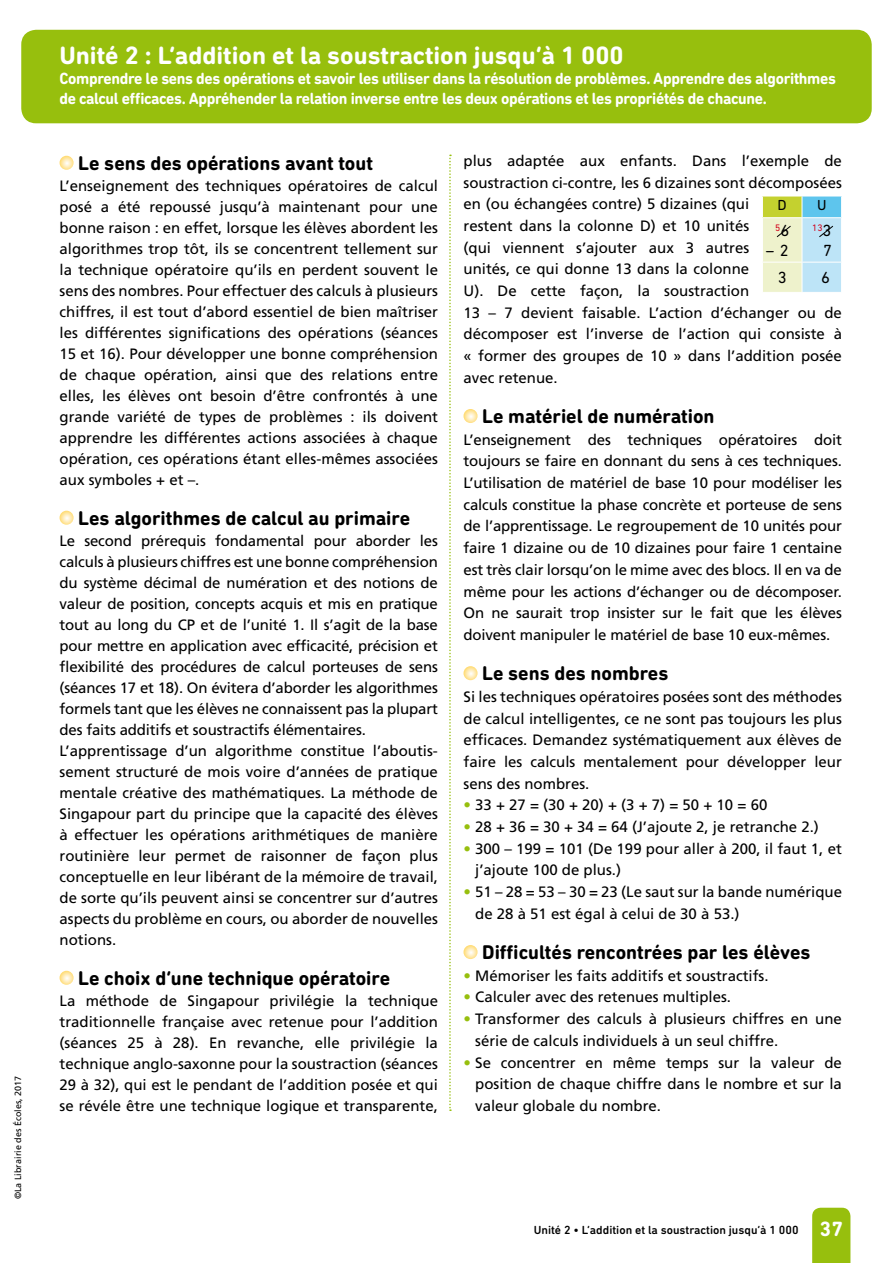
<style>
.page{position:relative;width:893px;height:1263px;background:#fff}
.page>*{position:absolute;margin:0;border:0;box-sizing:border-box;transform-origin:0 0}
.t1{font:700 25.5px "DIN Next Rounded LT Pro";color:#fff}
.t2{font:700 21px "DIN Next Rounded LT Pro";color:#fff}
.t3{font:700 20.25px "DIN Next Rounded LT Pro";color:#000}
.t4{font:700 16.5px/19.8px "DIN Next Rounded LT Pro";letter-spacing:-.02em;color:#fff;scale:.95 1}
.t5{font:16.35px "DIN Next Rounded LT Pro";color:#000}
.t6{font:15px/21px "Frutiger LT Std";color:#000;text-align:justify}
.t7{font:14.7px "DIN Next Rounded LT Pro";color:#000}
.t8{font:500 12px "DIN Next Rounded LT Pro";color:#000}
.t9{font:9.6px "DIN Next Rounded LT Pro";color:#d10019}
.t10{font:9px "Frutiger LT Std";color:#000}
.s1{color:#97bf0d}
.s2{font-size:16.35px;color:#000}
</style>
<div class="page">
<div style="left:812px;top:1208px;width:38px;height:55px;background:#97bf0d"></div>
<div style="left:21px;top:30px;width:851px;height:93px;background:#97bf0d;border-radius:15px"></div>
<svg style="left:60px;top:156px;width:14px;height:14px"></svg>
<svg style="left:60px;top:511px;width:14px;height:14px"></svg>
<svg style="left:60px;top:971px;width:14px;height:14px"></svg>
<svg style="left:463px;top:409px;width:15px;height:14px"></svg>
<svg style="left:463px;top:666px;width:15px;height:14px"></svg>
<svg style="left:463px;top:945px;width:15px;height:14px"></svg>
<svg style="left:449px;top:155px;width:2px;height:956px"></svg>
<svg style="left:762px;top:196px;width:80px;height:96px;background:#c8e4d0"></svg>
<p class="t10" style="left:13px;top:1199px;width:125px;rotate:-90deg">©La Librairie des Écoles, 2017</p>
<h1 class="t1" style="left:59px;top:41px;width:566px">Unité 2 : L’addition et la soustraction jusqu’à 1 000</h1>
<p class="t4" style="left:59px;top:68px;width:819px">Comprendre le sens des opérations et savoir les utiliser dans la résolution de problèmes. Apprendre des algorithmes de calcul efficaces. Appréhender la relation inverse entre les deux opérations et les propriétés de chacune.</p>
<h3 class="t3" style="left:78px;top:151px;width:296px">Le sens des opérations avant tout</h3>
<p class="t6" style="left:60px;top:175px;width:380px">L’enseignement des techniques opératoires de calcul posé a été repoussé jusqu’à maintenant pour une bonne raison : en effet, lorsque les élèves abordent les algorithmes trop tôt, ils se concentrent tellement sur la technique opératoire qu’ils en perdent souvent le sens des nombres. Pour effectuer des calculs à plusieurs chiffres, il est tout d’abord essentiel de bien maîtriser les différentes significations des opérations (séances 15 et 16). Pour développer une bonne compréhension de chaque opération, ainsi que des relations entre elles, les élèves ont besoin d’être confrontés à une grande variété de types de problèmes : ils doivent apprendre les différentes actions associées à chaque opération, ces opérations étant elles-mêmes associées aux symboles + et –.</p>
<h3 class="t3" style="left:78px;top:506px;width:333px">Les algorithmes de calcul au primaire</h3>
<p class="t6" style="left:60px;top:530px;width:380px;text-align:left">Le second prérequis fondamental pour aborder les calculs à plusieurs chiffres est une bonne compréhension du système décimal de numération et des notions de valeur de position, concepts acquis et mis en pratique tout au long du CP et de l’unité 1. Il s’agit de la base pour mettre en application avec efficacité, précision et flexibilité des procédures de calcul porteuses de sens (séances 17 et 18). On évitera d’aborder les algorithmes formels tant que les élèves ne connaissent pas la plupart des faits additifs et soustractifs élémentaires.<br>L’apprentissage d’un algorithme constitue l’aboutis&shy;sement structuré de mois voire d’années de pratique mentale créative des mathématiques. La méthode de Singapour part du principe que la capacité des élèves à effectuer les opérations arithmétiques de manière routinière leur permet de raisonner de façon plus conceptuelle en leur libérant de la mémoire de travail, de sorte qu’ils peuvent ainsi se concentrer sur d’autres aspects du problème en cours, ou aborder de nouvelles notions.</p>
<h3 class="t3" style="left:78px;top:966px;width:313px">Le choix d’une technique opératoire</h3>
<p class="t6" style="left:60px;top:990px;width:380px">La méthode de Singapour privilégie la technique traditionnelle française avec retenue pour l’addition (séances 25 à 28). En revanche, elle privilégie la technique anglo-saxonne pour la soustraction (séances 29 à 32), qui est le pendant de l’addition posée et qui se révéle être une technique logique et transparente,</p>
<p class="t6" style="left:463px;top:150px;width:380px;line-height:21.8px;text-align:left">plus adaptée aux enfants. Dans l’exemple de soustraction ci-contre, les 6 dizaines sont décomposées en (ou échangées contre) 5 dizaines (qui<br>restent dans la colonne D) et 10 unités<br>(qui viennent s’ajouter aux 3 autres<br>unités, ce qui donne 13 dans la colonne<br>U). De cette façon, la soustraction<br>13 – 7 devient faisable. L’action d’échanger ou de décomposer est l’inverse de l’action qui consiste à « former des groupes de 10 » dans l’addition posée avec retenue.</p>
<h3 class="t3" style="left:482px;top:404px;width:234px">Le matériel de numération</h3>
<p class="t6" style="left:463px;top:429px;width:380px;line-height:21.8px">L’enseignement des techniques opératoires doit toujours se faire en donnant du sens à ces techniques.<br>L’utilisation de matériel de base 10 pour modéliser les calculs constitue la phase concrète et porteuse de sens de l’apprentissage. Le regroupement de 10 unités pour faire 1 dizaine ou de 10 dizaines pour faire 1 centaine est très clair lorsqu’on le mime avec des blocs. Il en va de même pour les actions d’échanger ou de décomposer.<br>On ne saurait trop insister sur le fait que les élèves doivent manipuler le matériel de base 10 eux-mêmes.</p>
<h3 class="t3" style="left:482px;top:661px;width:188px">Le sens des nombres</h3>
<p class="t6" style="left:463px;top:686px;width:380px;line-height:21.8px">Si les techniques opératoires posées sont des méthodes de calcul intelligentes, ce ne sont pas toujours les plus efficaces. Demandez systématiquement aux élèves de faire les calculs mentalement pour développer leur sens des nombres.</p>
<p class="t6" style="left:463px;top:795px;width:305px"><span class="s1">•</span> 33 + 27 = (30 + 20) + (3 + 7) = 50 + 10 = 60</p>
<p class="t6" style="left:463px;top:816px;width:357px"><span class="s1">•</span> 28 + 36 = 30 + 34 = 64 (J’ajoute 2, je retranche 2.)</p>
<p class="t6" style="left:475px;top:838px;width:368px;line-height:21.8px;text-indent:-12px"><span class="s1">•</span> 300 – 199 = 101 (De 199 pour aller à 200, il faut 1, et j’ajoute 100 de plus.)</p>
<p class="t6" style="left:475px;top:881px;width:368px;line-height:21.8px;text-indent:-12px"><span class="s1">•</span> 51 – 28 = 53 – 30 = 23 (Le saut sur la bande numérique de 28 à 51 est égal à celui de 30 à 53.)</p>
<h3 class="t3" style="left:482px;top:940px;width:330px">Difficultés rencontrées par les élèves</h3>
<p class="t6" style="left:463px;top:965px;width:307px"><span class="s1">•</span> Mémoriser les faits additifs et soustractifs.</p>
<p class="t6" style="left:463px;top:987px;width:269px"><span class="s1">•</span> Calculer avec des retenues multiples.</p>
<p class="t6" style="left:475px;top:1008px;width:368px;line-height:21.8px;text-indent:-12px"><span class="s1">•</span> Transformer des calculs à plusieurs chiffres en une série de calculs individuels à un seul chiffre.</p>
<p class="t6" style="left:475px;top:1051px;width:368px;line-height:21.8px;text-indent:-12px"><span class="s1">•</span> Se concentrer en même temps sur la valeur de position de chaque chiffre dans le nombre et sur la valeur globale du nombre.</p>
<p class="t7" style="left:778px;top:197px;width:11px">D</p>
<p class="t7" style="left:817px;top:197px;width:9px">U</p>
<p class="t9" style="left:775px;top:222px;width:16px">5<span class="s2">6</span></p>
<p class="t5" style="left:766px;top:241px;width:25px">– 2</p>
<p class="t9" style="left:812px;top:222px;width:21px">13<span class="s2">3</span></p>
<p class="t5" style="left:823px;top:241px;width:10px">7</p>
<p class="t5" style="left:778px;top:268px;width:10px">3</p>
<p class="t5" style="left:821px;top:268px;width:10px">6</p>
<p class="t8" style="left:534px;top:1223px;width:266px">Unité 2 • L’addition et la soustraction jusqu’à 1 000</p>
<h2 class="t2" style="left:820px;top:1217px;width:25px">37</h2>
</div>
